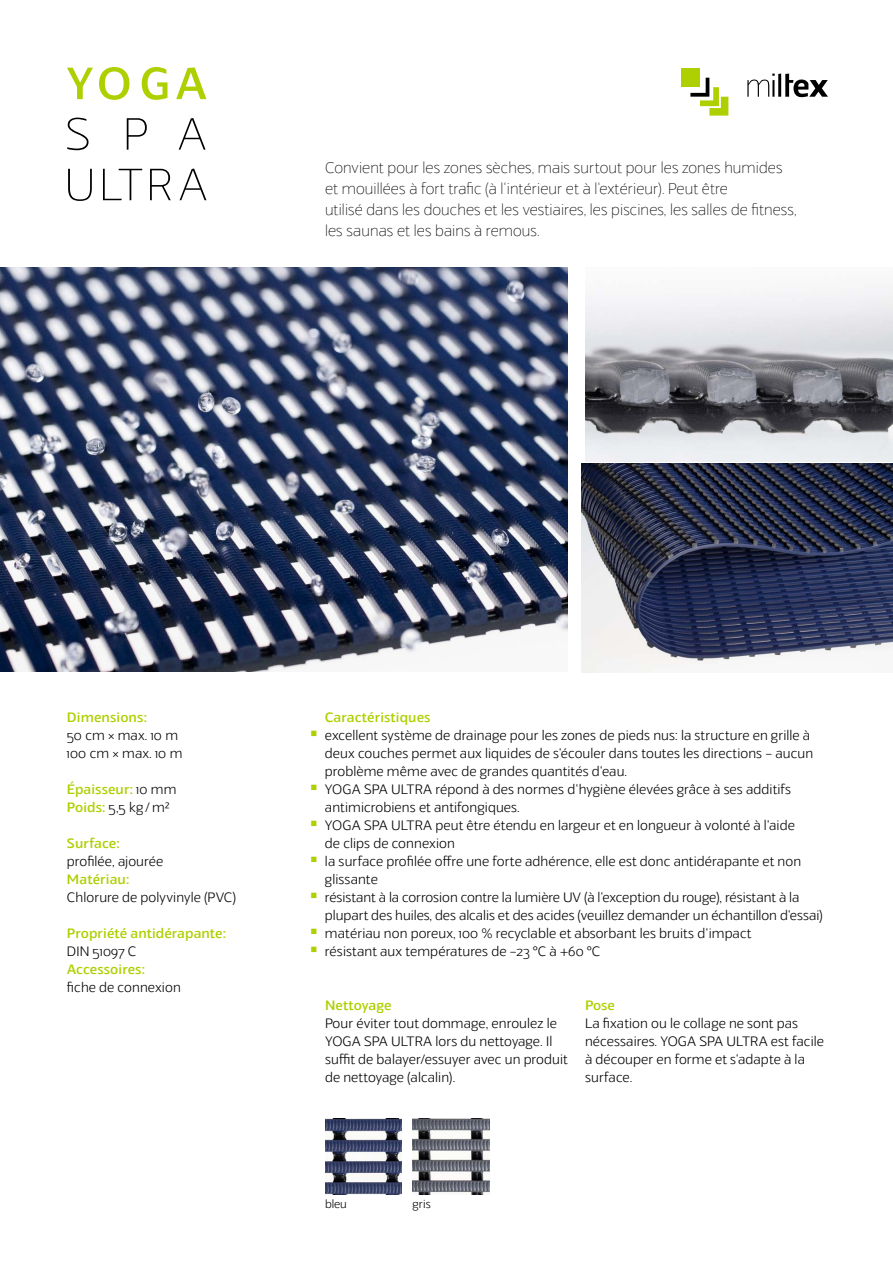
<style>
.page{position:relative;width:893px;height:1263px;background:#fff}
.page>*{position:absolute;margin:0;border:0;box-sizing:border-box;transform-origin:0 0}
.t1{font:100 15px/21px "Veotec";letter-spacing:.01em;color:#000}
.t2{font:300 13.2px/18px "Veotec";letter-spacing:.01em;color:#000}
.t3{font:500 13.2px/18px "Veotec";letter-spacing:.01em;color:#aed000}
.t4{font:300 11.25px "Veotec";letter-spacing:.005em;color:#000}
.s1{font-weight:300;color:#000}
</style>
<div class="page">
<div style="left:681px;top:68px;width:19px;height:19px;background:#aed000"></div>
<svg style="left:690px;top:78px;width:38px;height:38px"></svg>
<svg style="left:747px;top:74px;width:28px;height:23px"></svg>
<hr style="left:778px;top:74px;width:3px;height:23px;background:#000">
<svg style="left:785px;top:74px;width:43px;height:23px"></svg>
<svg style="left:67px;top:118px;width:22px;height:32px"></svg>
<svg style="left:127px;top:118px;width:20px;height:32px"></svg>
<svg style="left:179px;top:118px;width:27px;height:32px"></svg>
<svg style="left:67px;top:68px;width:26px;height:31px"></svg>
<svg style="left:99px;top:67px;width:30px;height:33px"></svg>
<svg style="left:142px;top:67px;width:25px;height:33px"></svg>
<svg style="left:176px;top:67px;width:30px;height:32px"></svg>
<svg style="left:68px;top:169px;width:24px;height:32px"></svg>
<svg style="left:103px;top:169px;width:39px;height:31px"></svg>
<svg style="left:150px;top:169px;width:21px;height:31px"></svg>
<svg style="left:180px;top:169px;width:26px;height:31px"></svg>
<img style="left:581px;top:463px;width:312px;height:210px">
<img style="left:585px;top:287px;width:308px;height:174px">
<img style="left:0;top:268px;width:568px;height:404px">
<img style="left:325px;top:1118px;width:77px;height:77px">
<img style="left:412px;top:1118px;width:77px;height:77px">
<p class="t1" style="left:325px;top:158px;width:473px">Convient pour les zones sèches, mais surtout pour les zones humides et mouillées à fort trafic (à l‘intérieur et à l‘extérieur). Peut être<br>utilisé dans les douches et les vestiaires, les piscines, les salles de fitness, les saunas et les bains à remous.</p>
<p class="t3" style="left:67px;top:709px;width:81px">Dimensions:</p>
<p class="t2" style="left:67px;top:727px;width:117px">50 cm × max. 10 m<br>100 cm × max. 10 m</p>
<p class="t3" style="left:67px;top:781px;width:111px">Épaisseur: <span class="s1">10 mm<br></span>Poids: <span class="s1">5,5 kg /m²</span></p>
<p class="t3" style="left:67px;top:835px;width:54px">Surface:</p>
<p class="t2" style="left:67px;top:853px;width:98px">profilée, ajourée</p>
<p class="t3" style="left:67px;top:871px;width:64px">Matériau:</p>
<p class="t2" style="left:67px;top:889px;width:171px">Chlorure de polyvinyle (PVC)</p>
<p class="t3" style="left:67px;top:925px;width:161px">Propriété antidérapante:</p>
<p class="t2" style="left:67px;top:943px;width:71px">DIN 51097 C</p>
<p class="t3" style="left:67px;top:961px;width:80px">Accessoires:</p>
<p class="t2" style="left:67px;top:979px;width:115px">fiche de connexion</p>
<p class="t3" style="left:325px;top:709px;width:107px">Caractéristiques</p>
<p class="t2" style="left:325px;top:727px;width:499px">excellent système de drainage pour les zones de pieds nus: la structure en grille à deux couches permet aux liquides de s‘écouler dans toutes les directions – aucun problème même avec de grandes quantités d‘eau.<br>YOGA SPA ULTRA répond à des normes d‘hygiène élevées grâce à ses additifs antimicrobiens et antifongiques.<br>YOGA SPA ULTRA peut être étendu en largeur et en longueur à volonté à l‘aide<br>de clips de connexion<br>la surface profilée offre une forte adhérence, elle est donc antidérapante et non glissante<br>résistant à la corrosion contre la lumière UV (à l‘exception du rouge), résistant à la plupart des huiles, des alcalis et des acides (veuillez demander un échantillon d‘essai) matériau non poreux, 100 % recyclable et absorbant les bruits d‘impact<br>résistant aux températures de −23 °C à +60 °C</p>
<p class="t3" style="left:325px;top:997px;width:68px">Nettoyage</p>
<p class="t2" style="left:325px;top:1015px;width:244px">Pour éviter tout dommage, enroulez le YOGA SPA ULTRA lors du nettoyage. Il suffit de balayer/essuyer avec un produit de nettoyage (alcalin).</p>
<p class="t3" style="left:585px;top:997px;width:31px">Pose</p>
<p class="t2" style="left:585px;top:1015px;width:241px">La fixation ou le collage ne sont pas nécessaires. YOGA SPA ULTRA est facile à découper en forme et s‘adapte à la surface.</p>
<p class="t4" style="left:325px;top:1197px;width:23px">bleu</p>
<p class="t4" style="left:412px;top:1197px;width:20px">gris</p>
</div>
